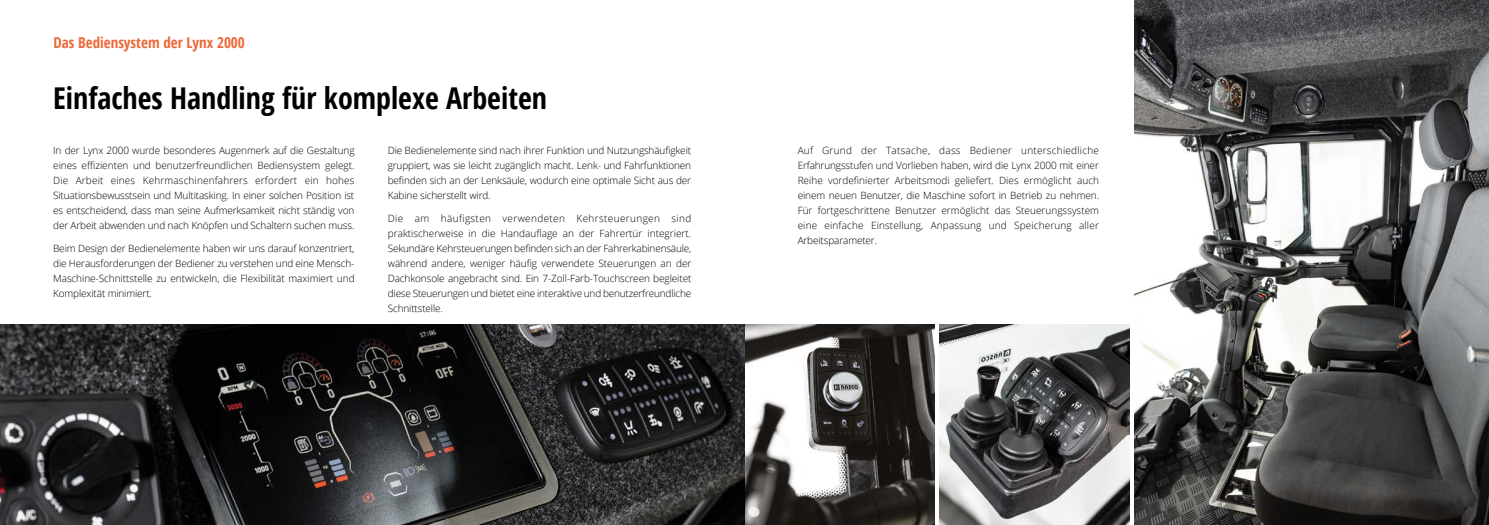
<style>
.page{position:relative;width:1489px;height:525px;background:#fff}
.page>*{position:absolute;margin:0;border:0;box-sizing:border-box;transform-origin:0 0}
.t1{font:700 condensed 30px "Open Sans";color:#000}
.t2{font:700 condensed 15px "Open Sans";color:#ed6839}
.t3{font:300 10px/15px "Open Sans";letter-spacing:-.015em;color:#000;text-align:justify}
</style>
<div class="page">
<img style="left:0;top:324px;width:934px;height:200px">
<img style="left:939px;top:324px;width:190px;height:200px">
<img style="left:1134px;top:0;width:354px;height:524px">
<h2 class="t2" style="left:54px;top:36px;width:193px">Das Bediensystem der Lynx 2000</h2>
<h1 class="t1" style="left:53px;top:86px;width:495px">Einfaches Handling für komplexe Arbeiten</h1>
<p class="t3" style="left:53px;top:143px;width:303px">In der Lynx 2000 wurde besonderes Augenmerk auf die Gestaltung eines effizienten und benutzerfreundlichen Bediensystem gelegt.<br>Die Arbeit eines Kehrmaschinenfahrers erfordert ein hohes Situationsbewusstsein und Multitasking. In einer solchen Position ist es entscheidend, dass man seine Aufmerksamkeit nicht ständig von der Arbeit abwenden und nach Knöpfen und Schaltern suchen muss.</p>
<p class="t3" style="left:53px;top:242px;width:303px">Beim Design der Bedienelemente haben wir uns darauf konzentriert, die Herausforderungen der Bediener zu verstehen und eine Mensch-Maschine-Schnittstelle zu entwickeln, die Flexibilität maximiert und Komplexität minimiert.</p>
<p class="t3" style="left:388px;top:142px;width:305px">Die Bedienelemente sind nach ihrer Funktion und Nutzungshäufigkeit gruppiert, was sie leicht zugänglich macht. Lenk- und Fahrfunktionen befinden sich an der Lenksäule, wodurch eine optimale Sicht aus der Kabine sicherstellt wird.</p>
<p class="t3" style="left:388px;top:212px;width:305px">Die am häufigsten verwendeten Kehrsteuerungen sind praktischerweise in die Handauflage an der Fahrertür integriert.<br>Sekundäre Kehrsteuerungen befinden sich an der Fahrerkabinensäule, während andere, weniger häufig verwendete Steuerungen an der Dachkonsole angebracht sind. Ein 7-Zoll-Farb-Touchscreen begleitet diese Steuerungen und bietet eine interaktive und benutzerfreundliche Schnittstelle.</p>
<p class="t3" style="left:797px;top:143px;width:303px">Auf Grund der Tatsache, dass Bediener unterschiedliche Erfahrungsstufen und Vorlieben haben, wird die Lynx 2000 mit einer Reihe vordefinierter Arbeitsmodi geliefert. Dies ermöglicht auch einem neuen Benutzer, die Maschine sofort in Betrieb zu nehmen.<br>Für fortgeschrittene Benutzer ermöglicht das Steuerungssystem eine einfache Einstellung, Anpassung und Speicherung aller Arbeitsparameter.</p>
</div>
